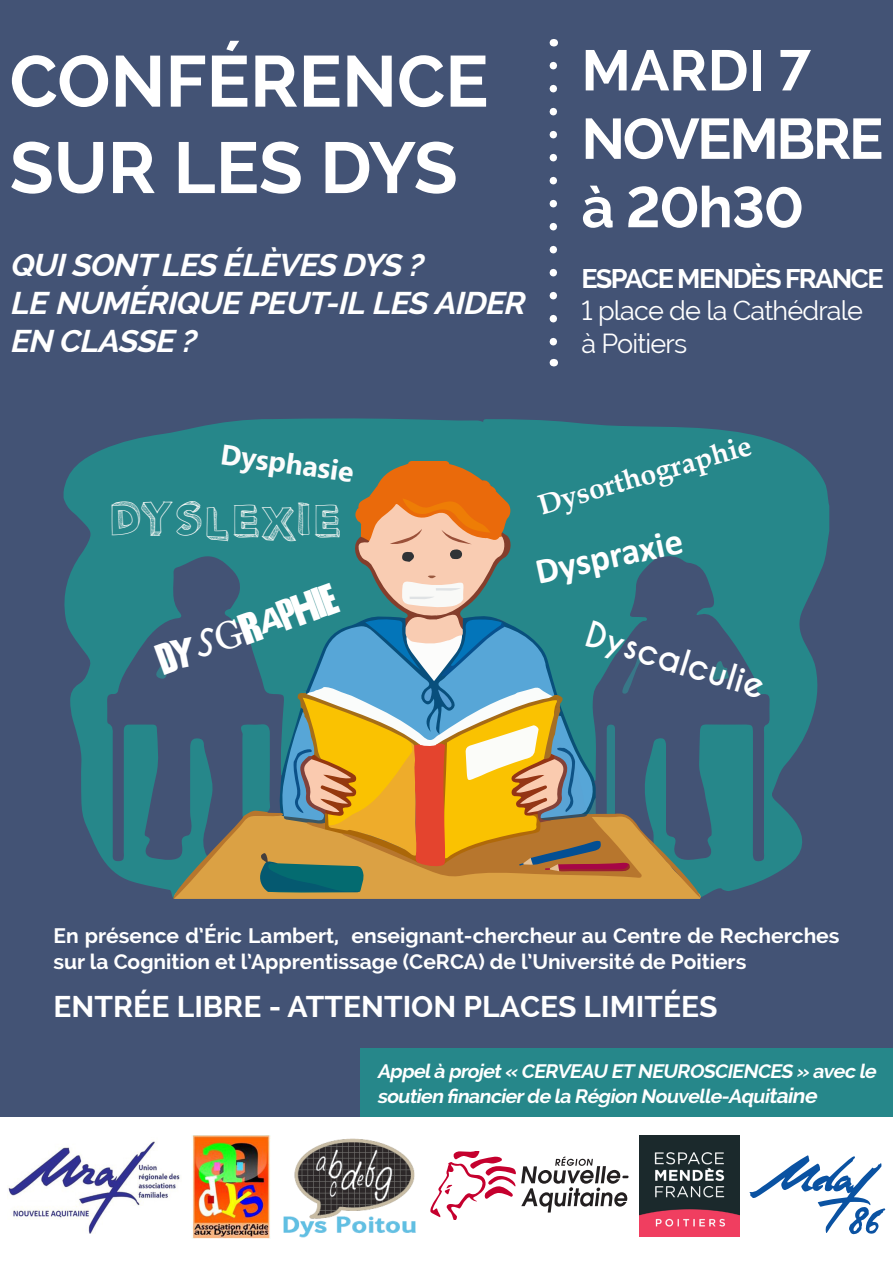
<style>
.page{position:relative;width:893px;height:1263px;background:#fff}
.page>*{position:absolute;margin:0;border:0;box-sizing:border-box;transform-origin:0 0}
.t1{font:700 72px "Raleway";color:#fff}
.t2{font:700 57px "Raleway";letter-spacing:-.02em;color:#fff}
.t3{font:700 57px "Raleway";letter-spacing:-.04em;color:#fff}
.t4{font:42.6px "PW Perspective";color:#f9f9f7}
.t5{font:700 36.9px "Calibri";color:#fff}
.t6{font:700 34.05px "Caviar Dreams";color:#fff}
.t7{font:34.05px "Sex Pistols";color:#fff}
.t8{font:italic 700 31.5px/37.8px "Raleway";color:#fff}
.t9{font:700 30px "Raleway";color:#fff}
.t10{font:700 28.35px "Book Antiqua";color:#fffdfe}
.t11{font:700 28.35px "Ebrima";color:#fcfcfc}
.t12{font:27px "Raleway";letter-spacing:-.03em;color:#fff}
.t13{font:700 27px "Raleway";letter-spacing:-.06em;color:#fff}
.t14{font:700 21px/25.2px "Raleway";color:#fff}
.t15{font:italic 700 19.5px/25.2px "Raleway";color:#fff}
.s1{font-size:21px}
</style>
<div class="page">
<div style="left:0;top:0;width:893px;height:1116px;background:#435375"></div>
<svg style="left:63px;top:418px;width:766px;height:479px;fill:#26878a"></svg>
<svg style="left:107px;top:554px;width:48px;height:307px;fill:#26878a"></svg>
<svg style="left:701px;top:555px;width:69px;height:307px;fill:#26878a"></svg>
<svg style="left:711px;top:661px;width:19px;height:21px"></svg>
<svg style="left:155px;top:461px;width:546px;height:438px"></svg>
<div style="left:360px;top:1048px;width:533px;height:68px;background:#26878a"></div>
<svg style="left:550px;top:66px;width:7px;height:280px"></svg>
<svg style="left:749px;top:1155px;width:136px;height:79px"></svg>
<img style="left:283px;top:1138px;width:133px;height:100px">
<img style="left:639px;top:1135px;width:100px;height:101px">
<img style="left:192px;top:1135px;width:78px;height:103px">
<img style="left:8px;top:1141px;width:172px;height:92px">
<svg style="left:430px;top:1152px;width:199px;height:68px"></svg>
<p class="t1" style="left:10px;top:40px;width:481px">CONFÉRENCE</p>
<p class="t1" style="left:10px;top:127px;width:450px">SUR LES DYS</p>
<p class="t8" style="left:10px;top:246px;width:423px">QUISONTLES ÉLÈVES DYS ?</p>
<p class="t8" style="left:10px;top:284px;width:524px">LE NUMÉRIQUE PEUT-ILLES AIDER<br>EN CLASSE ?</p>
<p class="t2" style="left:581px;top:38px;width:231px">MARDI 7</p>
<p class="t3" style="left:581px;top:106px;width:303px">NOVEMBRE</p>
<p class="t2" style="left:581px;top:175px;width:224px">à 20h30</p>
<p class="t13" style="left:581px;top:263px;width:304px">ESPACE MENDÈS FRANCE</p>
<p class="t12" style="left:581px;top:295px;width:283px">1 place de la Cathédrale</p>
<p class="t12" style="left:581px;top:328px;width:107px">à Poitiers</p>
<p class="t11" style="left:224px;top:433px;width:136px;rotate:8deg">Dysphasie</p>
<p class="t10" style="left:533px;top:487px;width:222px;rotate:-16deg">Dysorthographie</p>
<p class="t5" style="left:531px;top:546px;width:151px;rotate:-12deg">Dyspraxie</p>
<p class="t6" style="left:593px;top:613px;width:187px;rotate:17deg">Dyscalculie</p>
<p class="t4" style="left:110px;top:499px;width:236px">DYSLEXIE</p>
<p class="t7" style="left:154px;top:645px;width:189px;rotate:-20deg">DYSGRAPHIE</p>
<p class="t14" style="left:53px;top:923px;width:788px">En présence d’Éric Lambert, enseignant-chercheur au Centre de Recherches sur la Cognition et l’Apprentissage (CeRCA) de l’Université de Poitiers</p>
<p class="t9" style="left:53px;top:989px;width:665px">ENTRÉE LIBRE - ATTENTION PLACES LIMITÉES</p>
<p class="t15" style="left:377px;top:1058px;width:504px">Appelà projet« CERVEAU ET NEUROSCIENCES » avec le soutien financierde la Région Nouvelle-Aqui<span class="s1">taine</span></p>
</div>
